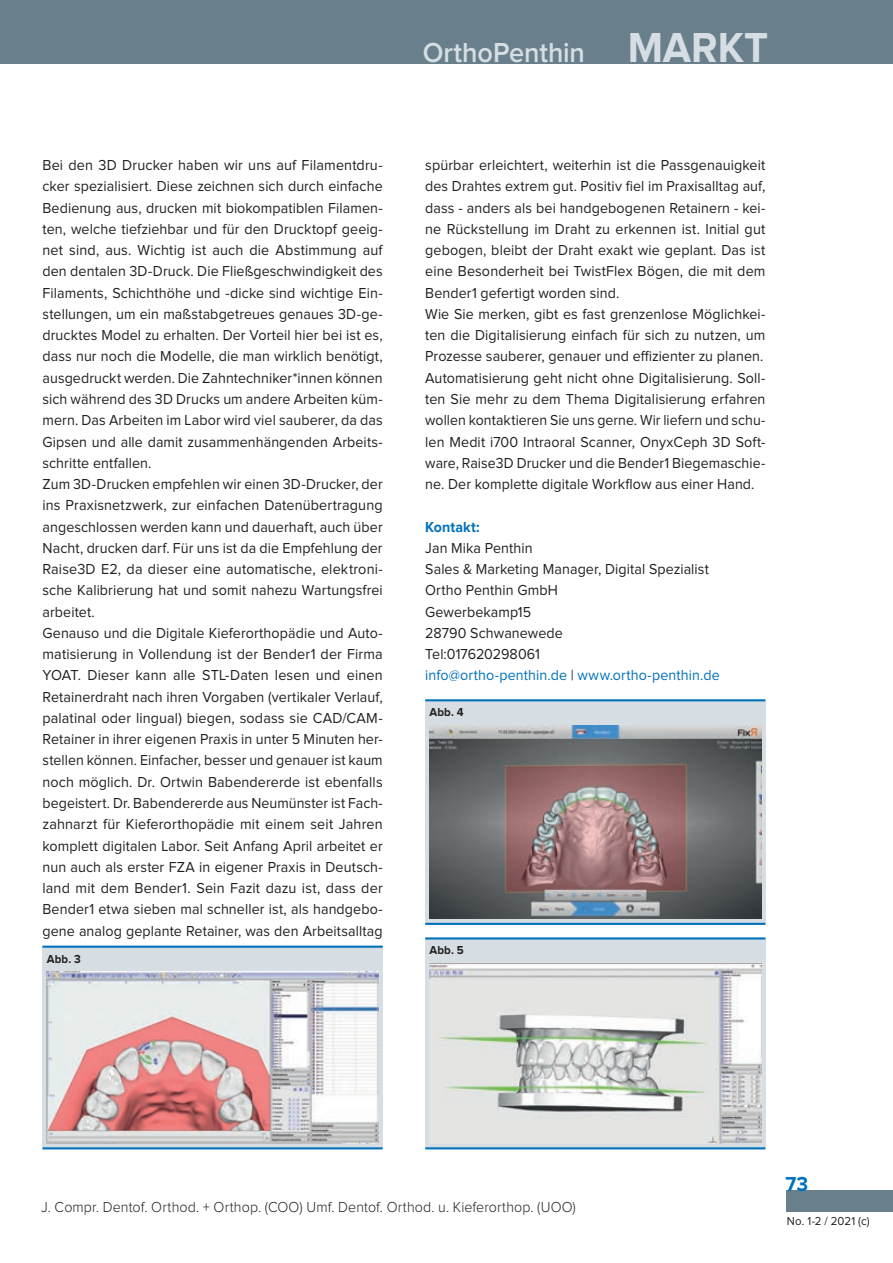
<style>
.page{position:relative;width:893px;height:1263px;background:#fff}
.page>*{position:absolute;margin:0;border:0;box-sizing:border-box;transform-origin:0 0}
.t1{font:600 28.5px "Proxima Nova";letter-spacing:-.005em;color:#d6dee3;scale:.95 1}
.t2{font:700 21px "Proxima Nova";color:#0072bc;scale:.95 1}
.t3{font:15px/21.3px "Proxima Nova";letter-spacing:.005em;color:#231f20;scale:.96 1}
.t4{font:15px/21.3px "Proxima Nova";letter-spacing:.005em;color:#231f20;scale:.95 1}
.t5{font:300 15px "Proxima Nova";letter-spacing:.005em;color:#231f20;scale:.95 1}
.t6{font:700 15px "Proxima Nova";color:#0072bc;scale:.95 1}
.t7{font:700 12px "Proxima Nova";letter-spacing:.015em;color:#231f20;scale:.95 1}
.t8{font:12px "Proxima Nova";letter-spacing:.01em;color:#231f20;scale:.95 1}
.s1{font-weight:700;font-size:43.5px}
.s2{color:#0072bc}
</style>
<div class="page">
<div style="left:0;top:0;width:893px;height:64px;background:#69808c"></div>
<div style="left:787px;top:1191px;width:106px;height:21px;background:#69808c"></div>
<div style="left:43px;top:947px;width:340px;height:201px;background:#d6dee3"></div>
<hr style="left:43px;top:945px;width:340px;height:3px;background:#0072bc">
<hr style="left:43px;top:1147px;width:340px;height:2px;background:#0072bc">
<img style="left:47px;top:971px;width:331px;height:172px">
<div style="left:425px;top:700px;width:340px;height:224px;background:#d6dee3"></div>
<hr style="left:425px;top:699px;width:340px;height:2px;background:#0072bc">
<hr style="left:425px;top:923px;width:340px;height:2px;background:#0072bc">
<img style="left:429px;top:725px;width:332px;height:193px">
<div style="left:425px;top:938px;width:340px;height:210px;background:#d6dee3"></div>
<hr style="left:425px;top:937px;width:340px;height:2px;background:#0072bc">
<hr style="left:425px;top:1147px;width:340px;height:2px;background:#0072bc">
<img style="left:429px;top:963px;width:332px;height:180px">
<h1 class="t1" style="left:423px;top:36px;width:365px">OrthoPenthin <span class="s1">markt</span></h1>
<p class="t3" style="left:43px;top:155px;width:356px">Bei den 3D Drucker haben wir uns auf Filamentdru&shy;cker spezialisiert. Diese zeichnen sich durch einfache Bedienung aus, drucken mit biokompatiblen Filamen&shy;ten, welche tiefziehbar und für den Drucktopf geeig&shy;net sind, aus. Wichtig ist auch die Abstimmung auf den dentalen 3D-Druck. Die Fließgeschwindigkeit des Filaments, Schichthöhe und -dicke sind wichtige Ein&shy;stellungen, um ein maßstabgetreues genaues 3D-ge&shy;drucktes Model zu erhalten. Der Vorteil hier bei ist es, dass nur noch die Modelle, die man wirklich benötigt, ausgedruckt werden. Die Zahntechniker*innen können sich während des 3D Drucks um andere Arbeiten küm&shy;mern. Das Arbeiten im Labor wird viel sauberer, da das Gipsen und alle damit zusammenhängenden Arbeits&shy;schritte entfallen.<br>Zum 3D-Drucken empfehlen wir einen 3D-Drucker, der ins Praxisnetzwerk, zur einfachen Datenübertragung angeschlossen werden kann und dauerhaft, auch über Nacht, drucken darf. Für uns ist da die Empfehlung der Raise3D E2, da dieser eine automatische, elektroni&shy;sche Kalibrierung hat und somit nahezu Wartungsfrei arbeitet.<br>Genauso und die Digitale Kieferorthopädie und Auto&shy;matisierung in Vollendung ist der Bender1 der Firma YOAT. Dieser kann alle STL-Daten lesen und einen Retainerdraht nach ihren Vorgaben (vertikaler Verlauf, palatinal oder lingual) biegen, sodass sie CAD/CAM-Retainer in ihrer eigenen Praxis in unter 5 Minuten her&shy;stellen können. Einfacher, besser und genauer ist kaum noch möglich. Dr. Ortwin Babendererde ist ebenfalls begeistert. Dr. Babendererde aus Neumünster ist Fach&shy;zahnarzt für Kieferorthopädie mit einem seit Jahren komplett digitalen Labor. Seit Anfang April arbeitet er nun auch als erster FZA in eigener Praxis in Deutsch&shy;land mit dem Bender1. Sein Fazit dazu ist, dass der Bender1 etwa sieben mal schneller ist, als handgebo&shy;gene analog geplante Retainer, was den Arbeitsalltag</p>
<p class="t3" style="left:425px;top:155px;width:356px">spürbar erleichtert, weiterhin ist die Passgenauigkeit des Drahtes extrem gut. Positiv fiel im Praxisalltag auf, dass - anders als bei handgebogenen Retainern - kei&shy;ne Rückstellung im Draht zu erkennen ist. Initial gut gebogen, bleibt der Draht exakt wie geplant. Das ist eine Besonderheit bei TwistFlex Bögen, die mit dem Bender1 gefertigt worden sind.<br>Wie Sie merken, gibt es fast grenzenlose Möglichkei&shy;ten die Digitalisierung einfach für sich zu nutzen, um Prozesse sauberer, genauer und effizienter zu planen.<br>Automatisierung geht nicht ohne Digitalisierung. Soll&shy;ten Sie mehr zu dem Thema Digitalisierung erfahren wollen kontaktieren Sie uns gerne. Wir liefern und schu&shy;len Medit i700 Intraoral Scanner, OnyxCeph 3D Soft&shy;ware, Raise3D Drucker und die Bender1 Biegemaschie&shy;ne. Der komplette digitale Workflow aus einer Hand.</p>
<p class="t6" style="left:425px;top:518px;width:59px">Kontakt:</p>
<p class="t4" style="left:425px;top:537px;width:311px">Jan Mika Penthin<br>Sales &amp; Marketing Manager, Digital Spezialist<br>Ortho Penthin GmbH<br>Gewerbekamp15<br>28790 Schwanewede<br>Tel:017620298061<br><span class="s2">info@ortho-penthin.de</span> | <span class="s2">www.ortho-penthin.de</span></p>
<p class="t7" style="left:429px;top:705px;width:38px">Abb. 4</p>
<p class="t7" style="left:47px;top:952px;width:37px">Abb. 3</p>
<p class="t7" style="left:429px;top:943px;width:38px">Abb. 5</p>
<p class="t5" style="left:41px;top:1199px;width:564px">J. Compr. Dentof. Orthod. + Orthop. (COO) Umf. Dentof. Orthod. u. Kieferorthop. (UOO)</p>
<h2 class="t2" style="left:785px;top:1172px;width:25px">73</h2>
<p class="t8" style="left:787px;top:1214px;width:88px">No. 1-2 / 2021 (c)</p>
</div>
